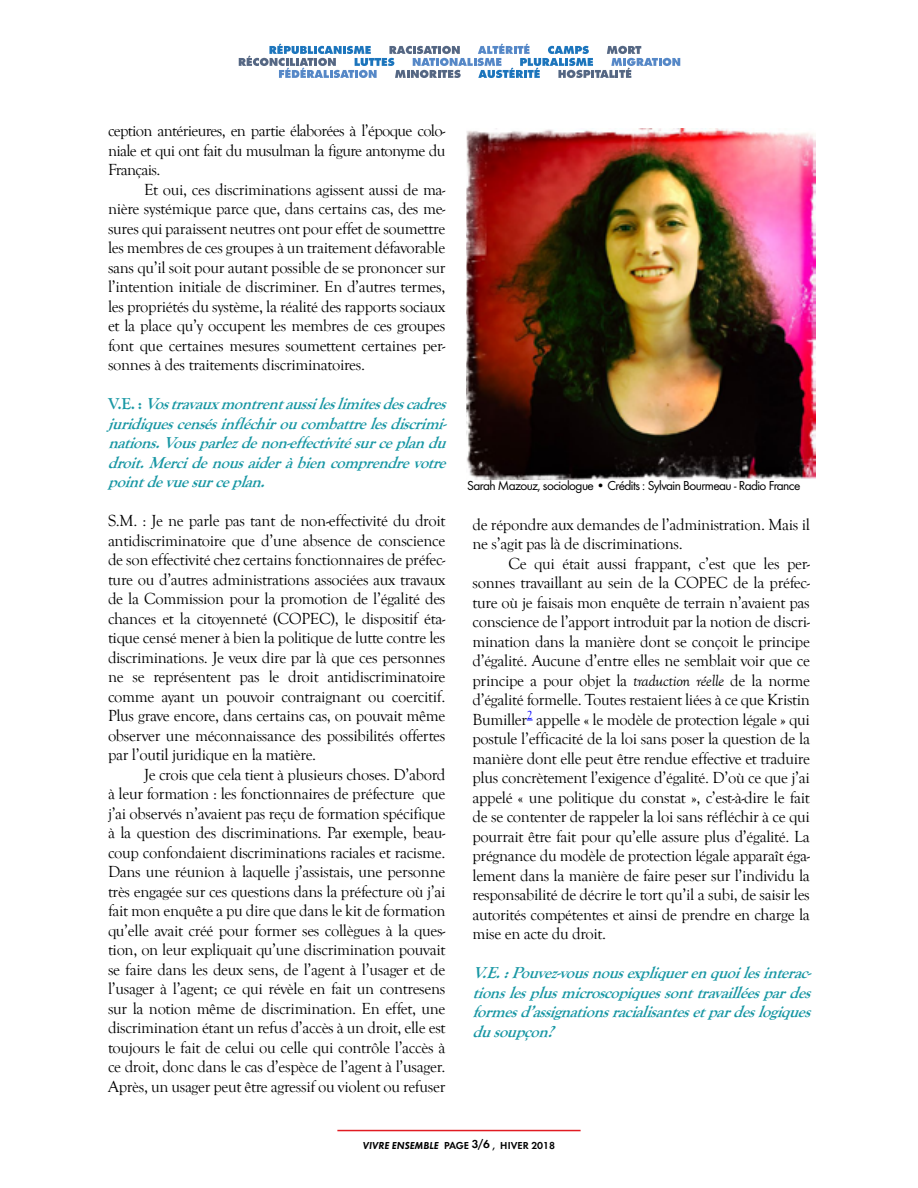
<style>
.page{position:relative;width:918px;height:1188px;background:#fff}
.page>*{position:absolute;margin:0;border:0;box-sizing:border-box;transform-origin:0 0}
.t1{font:16.5px/19.5px "Goudy Old Style T";letter-spacing:-.02em;color:#000;text-align:justify}
.t2{font:italic 700 16.5px/19.5px "Goudy Old Style T";color:#1897a4;text-align:justify}
.t3{font:13.5px "Futura Boo";letter-spacing:-.04em;color:#000}
.t4{font:10.5px "Futura Dem";color:#000}
.s1{font-style:normal}
.s2{font-style:italic}
.s3{font-family:"Futura Dem Obl"}
.s4{font-size:12px}
</style>
<div class="page">
<svg style="left:239px;top:44px;width:441px;height:34px"></svg>
<hr style="left:337px;top:1130px;width:244px;height:1px;background:#e11b22">
<img style="left:466px;top:128px;width:349px;height:351px">
<p class="t1" style="left:108px;top:121px;width:339px">ception antérieures, en partie élaborées à l’époque colo&shy;niale et qui ont fait du musulman la figure antonyme du Français.</p>
<p class="t1" style="left:108px;top:180px;width:339px;text-indent:36px">Et oui, ces discriminations agissent aussi de ma&shy;nière systémique parce que, dans certains cas, des me&shy;sures qui paraissent neutres ont pour effet de soumettre les membres de ces groupes à un traitement défavorable sans qu’il soit pour autant possible de se prononcer sur l’intention initiale de discriminer. En d’autres termes, les propriétés du système, la réalité des rapports sociaux et la place qu’y occupent les membres de ces groupes font que certaines mesures soumettent certaines per&shy;sonnes à des traitements discriminatoires.</p>
<p class="t2" style="left:108px;top:394px;width:346px"><span class="s1">V . E . :</span> Vostravauxmontrentaussileslimitesdescadres juridiquescensésinfléchiroucombattrelesdiscrimi&shy;nations.Vousparlezdenon-effectivitésurceplandu droit.Mercidenousaideràbiencomprendrevotre pointdevuesurceplan.</p>
<p class="t1" style="left:108px;top:511px;width:339px">S.M. : Je ne parle pas tant de non-effectivité du droit antidiscriminatoire que d’une absence de conscience de son effectivité chez certains fonctionnaires de préfec&shy;ture ou d’autres administrations associées aux travaux de la Commission pour la promotion de l’égalité des chances et la citoyenneté (COPEC), le dispositif éta&shy;tique censé mener à bien la politique de lutte contre les discriminations. Je veux dire par là que ces personnes ne se représentent pas le droit antidiscriminatoire comme ayant un pouvoir contraignant ou coercitif.<br>Plus grave encore, dans certains cas, on pouvait même observer une méconnaissance des possibilités offertes par l’outil juridique en la matière.</p>
<p class="t1" style="left:108px;top:765px;width:339px;text-indent:36px">Je crois que cela tient à plusieurs choses. D’abord à leur formation : les fonctionnaires de préfecture que j’ai observés n’avaient pas reçu de formation spécifique à la question des discriminations. Par exemple, beau&shy;coup confondaient discriminations raciales et racisme.<br>Dans une réunion à laquelle j’assistais, une personne très engagée sur ces questions dans la préfecture où j’ai fait mon enquête a pu dire que dans le kit de formation qu’elle avait créé pour former ses collègues à la ques&shy;tion, on leur expliquait qu’une discrimination pouvait se faire dans les deux sens, de l’agent à l’usager et de l’usager à l’agent; ce qui révèle en fait un contresens sur la notion même de discrimination. En effet, une discrimination étant un refus d’accès à un droit, elle est toujours le fait de celui ou celle qui contrôle l’accès à ce droit, donc dans le cas d’espèce de l’agent à l’usager.<br>Après, un usager peut être agressif ou violent ou refuser</p>
<p class="t3" style="left:467px;top:478px;width:335px">Sarah Mazouz, sociologue • Crédits : Sylvain Bourmeau - Radio France</p>
<p class="t1" style="left:472px;top:515px;width:339px">de répondre aux demandes de l’administration. Mais il ne s’agit pas là de discriminations.</p>
<p class="t1" style="left:473px;top:554px;width:339px;text-indent:36px">Ce qui était aussi frappant, c’est que les per&shy;sonnes travaillant au sein de la COPEC de la préfec&shy;ture où je faisais mon enquête de terrain n’avaient pas conscience de l’apport introduit par la notion de discri&shy;mination dans la manière dont se conçoit le principe d’égalité. Aucune d’entre elles ne semblait voir que ce principe a pour objet la <span class="s2">traduction réelle</span> de la norme d’égalité formelle. Toutes restaient liées à ce que Kristin Bumiller<sup>2</sup> appelle « le modèle de protection légale » qui postule l’efficacité de la loi sans poser la question de la manière dont elle peut être rendue effective et traduire plus concrètement l’exigence d’égalité. D’où ce que j’ai appelé « une politique du constat », c’est-à-dire le fait de se contenter de rappeler la loi sans réfléchir à ce qui pourrait être fait pour qu’elle assure plus d’égalité. La prégnance du modèle de protection légale apparaît éga&shy;lement dans la manière de faire peser sur l’individu la responsabilité de décrire le tort qu’il a subi, de saisir les autorités compétentes et ainsi de prendre en charge la mise en acte du droit.</p>
<p class="t2" style="left:472px;top:963px;width:346px">V.E.:Pouvez-vousnousexpliquerenquoilesinterac&shy;tionslesplusmicroscopiquessonttravailléespardes formesd’assignationsracialisantesetpardeslogiques dusoupçon?</p>
<p class="t4" style="left:363px;top:1139px;width:194px"><span class="s3">VIVRE ENSEMBLE</span> PAGE <span class="s4">3/6</span> , HIVER 2018</p>
</div>
